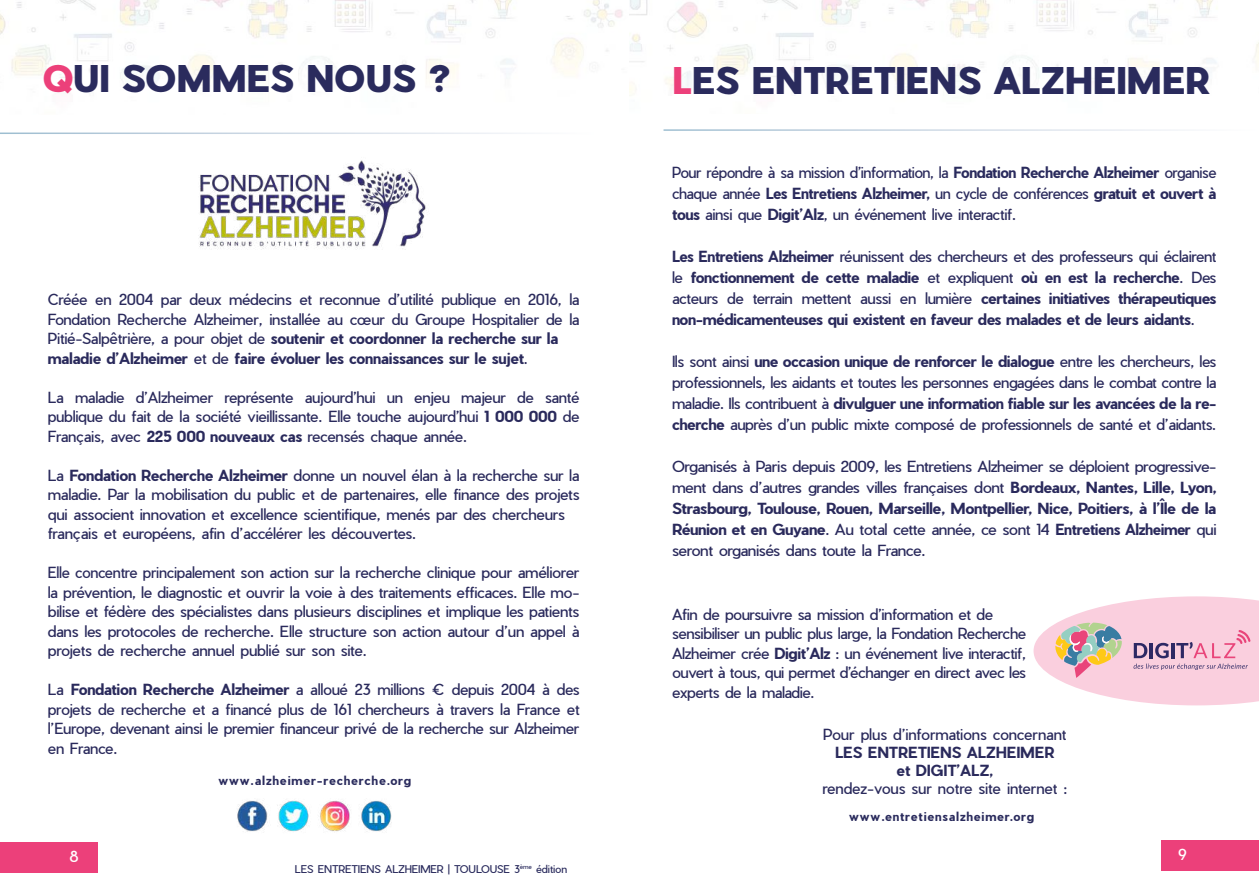
<style>
.page{position:relative;width:1259px;height:893px;background:#fff}
.page>*{position:absolute;margin:0;border:0;box-sizing:border-box;transform-origin:0 0}
.t1{font:900 36px "Pier Sans";color:#2a2b5d}
.t2{font:15px/19.5px "Pier Sans";letter-spacing:-.02em;color:#2a2a5c;text-align:justify}
.t3{font:700 15px/21px "Pier Sans";letter-spacing:-.02em;color:#2a2a5c;text-align:justify}
.t4{font:700 15px/18px "Pier Sans";color:#2a2a5c;text-align:center}
.t5{font:15px "Pier Sans";color:#fff}
.t6{font:700 12px "Pier Sans";letter-spacing:.075em;color:#2a2b5d}
.t7{font:10.5px "Pier Sans";color:#2a2b5d}
.s1{color:#ec407a}
.s2{font-weight:700}
.s3{font-weight:700;color:#2a2b5d}
.s4{font-weight:400}
</style>
<div class="page">
<div style="left:1162px;top:840px;width:97px;height:31px;background:#ec407a"></div>
<div style="left:0;top:842px;width:97px;height:30px;background:#ec407a"></div>
<img style="left:237px;top:800px;width:154px;height:32px">
<svg style="left:1033px;top:596px;width:226px;height:109px"></svg>
<img style="left:0;top:0;width:1259px;height:93px">
<img style="left:199px;top:160px;width:227px;height:90px">
<h1 class="t1" style="left:43px;top:52px;width:410px"><span class="s1">Q</span>UI SOMMES NOUS ?</h1>
<h1 class="t1" style="left:672px;top:54px;width:540px"><span class="s1">L</span>ES ENTRETIENS ALZHEIMER</h1>
<p class="t2" style="left:48px;top:290px;width:533px;text-align:left">Créée en 2004 par deux médecins et reconnue d’utilité publique en 2016, la Fondation Recherche Alzheimer, installée au cœur du Groupe Hospitalier de la Pitié-Salpêtrière, a pour objet de <span class="s2">soutenir et coordonner la recherche sur la maladie d’Alzheimer</span> et de <span class="s2">faire évoluer les connaissances sur le sujet</span>.</p>
<p class="t2" style="left:48px;top:387px;width:533px">La maladie d’Alzheimer représente aujourd’hui un enjeu majeur de santé publique du fait de la société vieillissante. Elle touche aujourd’hui <span class="s2">1 000 000</span> de Français, avec <span class="s2">225 000 nouveaux cas</span> recensés chaque année.</p>
<p class="t2" style="left:48px;top:465px;width:533px;text-align:left">La <span class="s2">Fondation Recherche Alzheimer</span> donne un nouvel élan à la recherche sur la maladie. Par la mobilisation du public et de partenaires, elle finance des projets qui associent innovation et excellence scientifique, menés par des chercheurs français et européens, afin d’accélérer les découvertes.</p>
<p class="t2" style="left:48px;top:563px;width:533px">Elle concentre principalement son action sur la recherche clinique pour améliorer la prévention, le diagnostic et ouvrir la voie à des traitements efficaces. Elle mo&shy;bilise et fédère des spécialistes dans plusieurs disciplines et implique les patients dans les protocoles de recherche. Elle structure son action autour d’un appel à projets de recherche annuel publié sur son site.</p>
<p class="t2" style="left:48px;top:680px;width:533px">La <span class="s2">Fondation Recherche Alzheimer</span> a alloué 23 millions € depuis 2004 à des projets de recherche et a financé plus de 161 chercheurs à travers la France et l’Europe, devenant ainsi le premier financeur privé de la recherche sur Alzheimer en France.</p>
<p class="t6" style="left:218px;top:772px;width:194px">www.alzheimer-recherche.org</p>
<p class="t5" style="left:70px;top:847px;width:11px">8</p>
<p class="t7" style="left:295px;top:862px;width:274px">LES ENTRETIENS ALZHEIMER | TOULOUSE 3<sup>ème</sup> édition</p>
<p class="t2" style="left:672px;top:162px;width:546px;line-height:21px">Pour répondre à sa mission d’information, la <span class="s3">Fondation Recherche Alzheimer</span> organise chaque année <span class="s2">Les Entretiens Alzheimer,</span> un cycle de conférences <span class="s2">gratuit et ouvert à tous</span> ainsi que <span class="s2">Digit’Alz</span>, un événement live interactif.</p>
<p class="t3" style="left:672px;top:246px;width:546px">Les Entretiens Alzheimer <span class="s4">réunissent des chercheurs et des professeurs qui éclairent le</span> fonctionnement de cette maladie <span class="s4">et expliquent</span> où en est la recherche<span class="s4">. Des acteurs de terrain mettent aussi en lumière</span> certaines initiatives thérapeutiques non-médicamenteuses qui existent en faveur des malades et de leurs aidants<span class="s4">.</span></p>
<p class="t2" style="left:672px;top:351px;width:546px;line-height:21px">Ils sont ainsi <span class="s2">une occasion unique de renforcer le dialogue</span> entre les chercheurs, les professionnels, les aidants et toutes les personnes engagées dans le combat contre la maladie. Ils contribuent à <span class="s2">divulguer une information fiable sur les avancées de la re&shy;cherche</span> auprès d’un public mixte composé de professionnels de santé et d’aidants.</p>
<p class="t2" style="left:672px;top:456px;width:546px;line-height:21px">Organisés à Paris depuis 2009, les Entretiens Alzheimer se déploient progressive&shy;ment dans d’autres grandes villes françaises dont <span class="s2">Bordeaux, Nantes, Lille, Lyon, Strasbourg, Toulouse, Rouen, Marseille, Montpellier, Nice, Poitiers, à l’Île de la Réunion et en Guyane</span>. Au total cette année, ce sont 14 <span class="s2">Entretiens Alzheimer</span> qui seront organisés dans toute la France.</p>
<p class="t2" style="left:672px;top:604px;width:355px;text-align:left">Afin de poursuivre sa mission d’information et de sensibiliser un public plus large, la Fondation Recherche Alzheimer crée <span class="s2">Digit’Alz</span> : un événement live interactif, ouvert à tous, qui permet d’échanger en direct avec les experts de la maladie.</p>
<p class="t2" style="left:823px;top:725px;width:245px">Pour plus d’informations concernant</p>
<p class="t4" style="left:835px;top:743px;width:221px">LES ENTRETIENS ALZHEIMER et DIGIT’ALZ,</p>
<p class="t2" style="left:822px;top:779px;width:246px">rendez-vous sur notre site internet :</p>
<p class="t6" style="left:849px;top:808px;width:186px">www.entretiensalzheimer.org</p>
<p class="t5" style="left:1178px;top:845px;width:10px">9</p>
</div>
